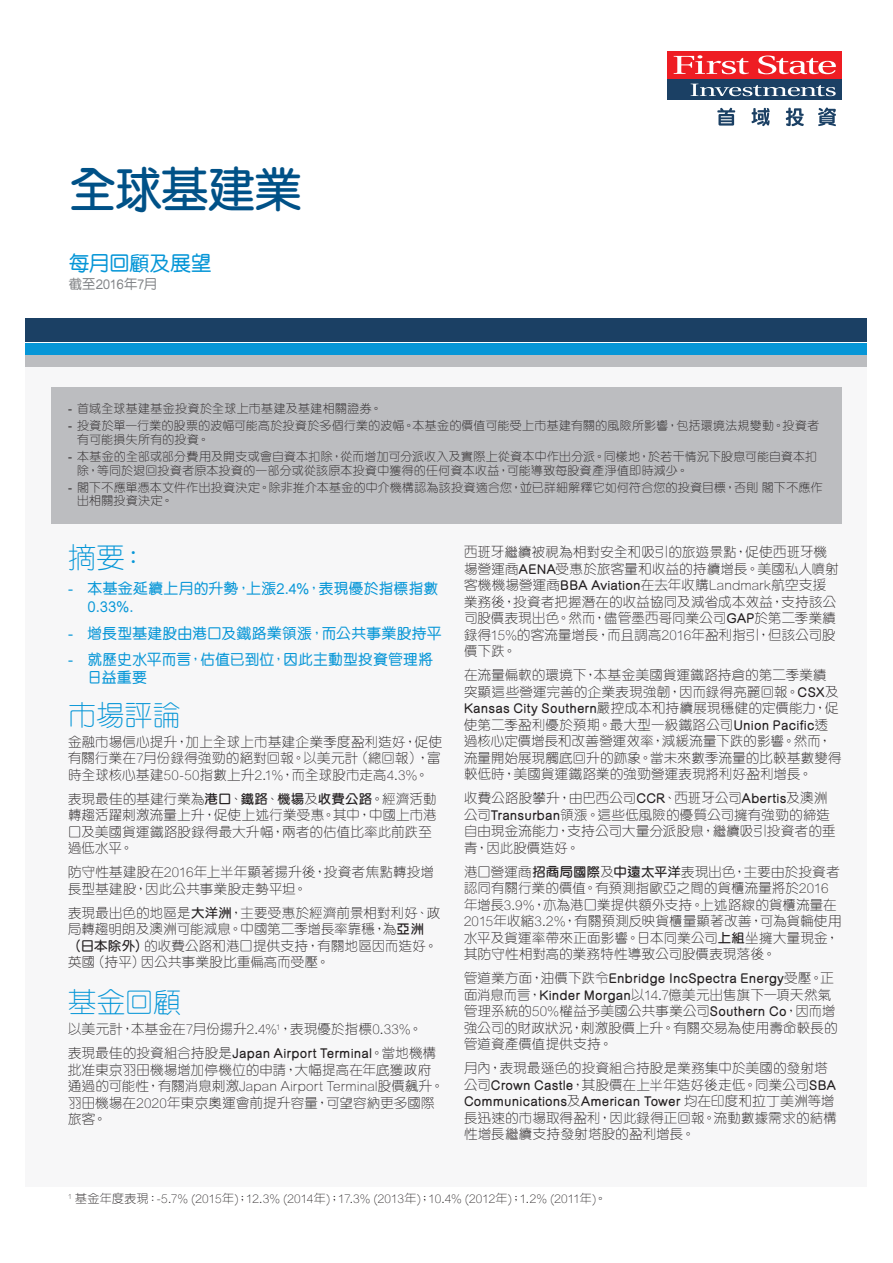
<style>
.page{position:relative;width:893px;height:1263px;background:#fff}
.page>*{position:absolute;margin:0;border:0;box-sizing:border-box;transform-origin:0 0}
._00_Cover_heading_1{font:600 49.5px "M Yuen HK";letter-spacing:-.065em;color:#005187}
._2_Subheading_2{font:300 28.5px "M Yuen HK";letter-spacing:-.01em;color:#0696d7}
._00_Cover_heading_1-2{font:500 21px "M Yuen HK";letter-spacing:-.035em;color:#0696d7}
.t1{font:500 15px/18px "M Yuen HK";color:#0696d7}
.body_txt{font:300 13.5px/16.5px "M Yuen HK";letter-spacing:.01em;color:#231f20}
._00_Cover_heading_1-3{font:500 13.5px "M Yuen HK";letter-spacing:-.025em;color:#808285}
._10_Table_text_____1{font:300 12px/13.5px "M Yuen HK";letter-spacing:.015em;color:#231f20}
.s1{font-family:"Arial";font-weight:400}
.s2{font-weight:600}
</style>
<div class="page">
<div style="left:26px;top:347px;width:841px;height:839px;background:#f7f7f8"></div>
<div style="left:26px;top:343px;width:841px;height:12px;background:#0696d7"></div>
<div style="left:26px;top:356px;width:841px;height:11px;background:#bcbdc0"></div>
<div style="left:26px;top:319px;width:841px;height:23px;background:#1b4064"></div>
<div style="left:668px;top:51px;width:174px;height:27px;background:#ee1d23"></div>
<svg style="left:674px;top:55px;width:75px;height:19px"></svg>
<svg style="left:758px;top:56px;width:78px;height:18px"></svg>
<div style="left:668px;top:80px;width:174px;height:20px;background:#1b4064"></div>
<svg style="left:691px;top:84px;width:145px;height:12px"></svg>
<svg style="left:717px;top:108px;width:18px;height:18px"></svg>
<svg style="left:751px;top:108px;width:19px;height:18px"></svg>
<svg style="left:786px;top:107px;width:18px;height:19px"></svg>
<svg style="left:818px;top:107px;width:18px;height:19px"></svg>
<div style="left:51px;top:387px;width:791px;height:137px;background:#bcbdc0"></div>
<p class="_00_Cover_heading_1" style="left:68px;top:165px;width:236px">全球基建業</p>
<p class="_00_Cover_heading_1-2" style="left:69px;top:253px;width:145px">每月回顧及展望</p>
<p class="_00_Cover_heading_1-3" style="left:69px;top:277px;width:90px">截至2016年7月</p>
<p class="_10_Table_text_____1" style="left:68px;top:401px;width:316px"><span class="s1">-</span> 首域全球基建基金投資於全球上市基建及基建相關證券。</p>
<p class="_10_Table_text_____1" style="left:77px;top:419px;width:744px;text-indent:-9px"><span class="s1">-</span> 投資於單一行業的股票的波幅可能高於投資於多個行業的波幅。本基金的價值可能受上市基建有關的風險所影響，包括環境法規變動。投資者有可能損失所有的投資。</p>
<p class="_10_Table_text_____1" style="left:77px;top:449px;width:742px;text-indent:-9px"><span class="s1">-</span> 本基金的全部或部分費用及開支或會自資本扣除，從而增加可分派收入及實際上從資本中作出分派。同樣地，於若干情況下股息可能自資本扣除，等同於退回投資者原本投資的一部分或從該原本投資中獲得的任何資本收益，可能導致每股資產淨值即時減少。</p>
<p class="_10_Table_text_____1" style="left:77px;top:480px;width:747px;text-indent:-9px"><span class="s1">-</span> 閣下不應單憑本文件作出投資決定。除非推介本基金的中介機構認為該投資適合您，並已詳細解釋它如何符合您的投資目標，否則 閣下不應作出相關投資決定。</p>
<p class="_2_Subheading_2" style="left:68px;top:538px;width:81px">摘要：</p>
<p class="t1" style="left:88px;top:580px;width:353px;text-indent:-20px"><span class="s1">-</span> 本基金延續上月的升勢，上漲2.4%，表現優於指標指數<br>0.33%.</p>
<p class="t1" style="left:68px;top:624px;width:375px"><span class="s1">-</span> 增長型基建股由港口及鐵路業領漲，而公共事業股持平</p>
<p class="t1" style="left:88px;top:651px;width:347px;text-indent:-20px"><span class="s1">-</span> 就歷史水平而言，估值已到位，因此主動型投資管理將日益重要</p>
<p class="_2_Subheading_2" style="left:68px;top:696px;width:115px">市場評論</p>
<p class="body_txt" style="left:68px;top:733px;width:376px">金融市場信心提升，加上全球上市基建企業季度盈利造好，促使有關行業在7月份錄得強勁的絕對回報。以美元計（總回報），富時全球核心基建50-50指數上升2.1%，而全球股市走高4.3%。</p>
<p class="body_txt" style="left:68px;top:790px;width:370px">表現最佳的基建行業為<span class="s2">港口</span>、<span class="s2">鐵路</span>、<span class="s2">機場</span>及<span class="s2">收費公路</span>。經濟活動轉趨活躍刺激流量上升，促使上述行業受惠。其中，中國上市港口及美國貨運鐵路股錄得最大升幅，兩者的估值比率此前跌至過低水平。</p>
<p class="body_txt" style="left:68px;top:863px;width:368px">防守性基建股在2016年上半年顯著揚升後，投資者焦點轉投增長型基建股，因此公共事業股走勢平坦。</p>
<p class="body_txt" style="left:68px;top:904px;width:374px">表現最出色的地區是<span class="s2">大洋洲</span>，主要受惠於經濟前景相對利好、政局轉趨明朗及澳洲可能減息。中國第二季增長率靠穩，為<span class="s2">亞洲（日本除外）</span>的收費公路和港口提供支持，有關地區因而造好。英國（持平）因公共事業股比重偏高而受壓。</p>
<p class="_2_Subheading_2" style="left:68px;top:983px;width:115px">基金回顧</p>
<p class="body_txt" style="left:68px;top:1020px;width:356px">以美元計，本基金在7月份揚升2.4%<sup>1</sup>，表現優於指標0.33%。</p>
<p class="body_txt" style="left:68px;top:1044px;width:378px">表現最佳的投資組合持股是<span class="s2">Japan Airport Terminal</span>。當地機構批准東京羽田機場增加停機位的申請，大幅提高在年底獲政府通過的可能性，有關消息刺激Japan Airport Terminal股價飆升。羽田機場在2020年東京奧運會前提升容量，可望容納更多國際旅客。</p>
<p class="body_txt" style="left:464px;top:543px;width:376px">西班牙繼續被視為相對安全和吸引的旅遊景點，促使西班牙機場營運商<span class="s2">AENA</span>受惠於旅客量和收益的持續增長。美國私人噴射客機機場營運商<span class="s2">BBA Aviation</span>在去年收購Landmark航空支援業務後，投資者把握潛在的收益協同及減省成本效益，支持該公司股價表現出色。然而，儘管墨西哥同業公司<span class="s2">GAP</span>於第二季業績錄得15%的客流量增長，而且調高2016年盈利指引，但該公司股價下跌。</p>
<p class="body_txt" style="left:464px;top:666px;width:379px">在流量偏軟的環境下，本基金美國貨運鐵路持倉的第二季業績突顯這些營運完善的企業表現強韌，因而錄得亮麗回報。<span class="s2">CSX</span>及<span class="s2">Kansas City Southern</span>嚴控成本和持續展現穩健的定價能力，促使第二季盈利優於預期。最大型一級鐵路公司<span class="s2">Union Pacific</span>透過核心定價增長和改善營運效率，減緩流量下跌的影響。然而，流量開始展現觸底回升的跡象。當未來數季流量的比較基數變得較低時，美國貨運鐵路業的強勁營運表現將利好盈利增長。</p>
<p class="body_txt" style="left:464px;top:789px;width:373px">收費公路股攀升，由巴西公司<span class="s2">CCR</span>、西班牙公司<span class="s2">Abertis</span>及澳洲公司<span class="s2">Transurban</span>領漲。這些低風險的優質公司擁有強勁的締造自由現金流能力，支持公司大量分派股息，繼續吸引投資者的垂青，因此股價造好。</p>
<p class="body_txt" style="left:464px;top:863px;width:379px">港口營運商<span class="s2">招商局國際</span>及<span class="s2">中遠太平洋</span>表現出色，主要由於投資者認同有關行業的價值。有預測指歐亞之間的貨櫃流量將於2016年增長3.9%，亦為港口業提供額外支持。上述路線的貨櫃流量在2015年收縮3.2%，有關預測反映貨櫃量顯著改善，可為貨輪使用水平及貨運率帶來正面影響。日本同業公司<span class="s2">上組</span>坐擁大量現金，其防守性相對高的業務特性導致公司股價表現落後。</p>
<p class="body_txt" style="left:464px;top:969px;width:375px">管道業方面，油價下跌令<span class="s2">Enbridge IncSpectra Energy</span>受壓。正面消息而言，<span class="s2">Kinder Morgan</span>以14.7億美元出售旗下一項天然氣管理系統的50%權益予美國公共事業公司<span class="s2">Southern Co</span>，因而增強公司的財政狀況，刺激股價上升。有關交易為使用壽命較長的管道資產價值提供支持。</p>
<p class="body_txt" style="left:464px;top:1059px;width:374px">月內，表現最遜色的投資組合持股是業務集中於美國的發射塔公司<span class="s2">Crown Castle</span>，其股價在上半年造好後走低。同業公司<span class="s2">SBA Communications</span>及<span class="s2">American Tower</span> 均在印度和拉丁美洲等增長迅速的市場取得盈利，因此錄得正回報。流動數據需求的結構性增長繼續支持發射塔股的盈利增長。</p>
<p class="_10_Table_text_____1" style="left:68px;top:1191px;width:540px"><sup>1</sup> 基金年度表現：-5.7% (2015年)；12.3% (2014年)；17.3% (2013年)；10.4% (2012年)；1.2% (2011年)。</p>
</div>
